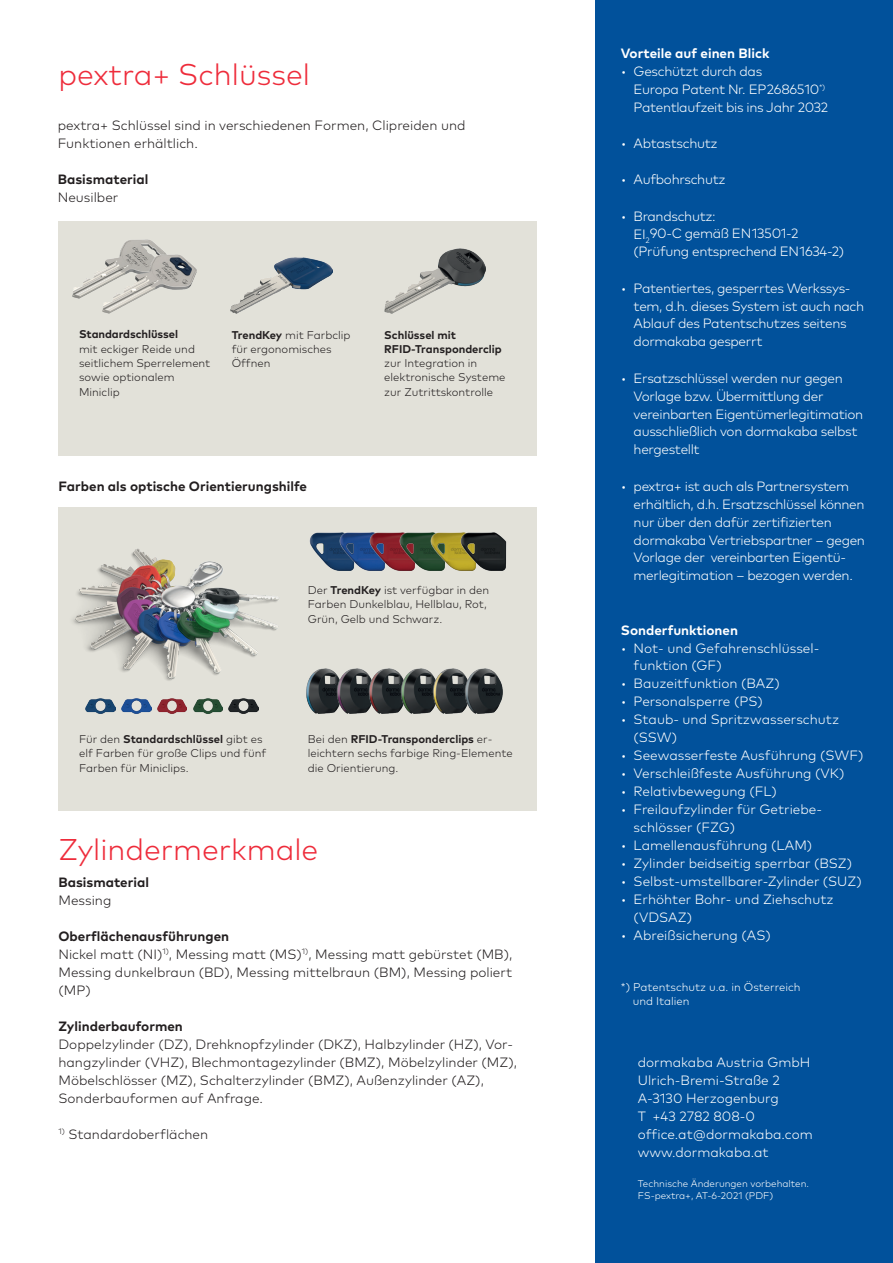
<style>
.page{position:relative;width:893px;height:1263px;background:#fff}
.page>*{position:absolute;margin:0;border:0;box-sizing:border-box;transform-origin:0 0}
.t1{font:300 30px "Mark Pro";color:#ee2c3b}
.t2{font:300 13.5px/18px "Mark Pro";letter-spacing:-.025em;color:#fff}
.t3{font:300 13.5px/18px "Mark Pro";color:#fff}
.t4{font:300 13.5px/18px "Mark Pro";color:#231f20}
.t5{font:700 13.5px "Mark Pro";color:#231f20}
.t6{font:700 13.5px "Mark Pro";color:#fff}
.t7{font:300 11.25px/14.2px "Mark Pro";color:#231f20}
.t8{font:700 11.25px/14.2px "Mark Pro";color:#231f20}
.t9{font:300 11.25px/14.2px "Mark Pro";color:#fff}
.t10{font:300 9.75px/12px "Mark Pro";color:#fff}
.s1{font-weight:700}
</style>
<div class="page">
<div style="left:595px;top:0;width:298px;height:1263px;background:#01519b"></div>
<div style="left:58px;top:221px;width:479px;height:234px;background:#e2e1d9"></div>
<div style="left:58px;top:507px;width:479px;height:303px;background:#e2e1d9"></div>
<img style="left:230px;top:257px;width:103px;height:57px">
<img style="left:385px;top:249px;width:100px;height:65px">
<img style="left:86px;top:699px;width:30px;height:14px">
<img style="left:157px;top:699px;width:30px;height:14px">
<img style="left:193px;top:699px;width:30px;height:14px">
<img style="left:122px;top:699px;width:29px;height:14px">
<img style="left:229px;top:699px;width:29px;height:14px">
<img style="left:309px;top:532px;width:25px;height:38px">
<img style="left:334px;top:532px;width:31px;height:38px">
<img style="left:365px;top:532px;width:30px;height:38px">
<img style="left:395px;top:532px;width:30px;height:38px">
<img style="left:425px;top:532px;width:31px;height:38px">
<img style="left:456px;top:532px;width:51px;height:38px">
<img style="left:306px;top:669px;width:28px;height:44px">
<img style="left:334px;top:669px;width:32px;height:44px">
<img style="left:366px;top:669px;width:32px;height:44px">
<img style="left:398px;top:669px;width:32px;height:44px">
<img style="left:430px;top:669px;width:32px;height:44px">
<img style="left:462px;top:669px;width:41px;height:44px">
<img style="left:72px;top:239px;width:94px;height:59px">
<img style="left:103px;top:254px;width:94px;height:60px">
<img style="left:73px;top:548px;width:206px;height:133px">
<h1 class="t1" style="left:58px;top:52px;width:253px">pextra+ Schlüssel</h1>
<p class="t4" style="left:58px;top:116px;width:409px">pextra+ Schlüssel sind in verschiedenen Formen, Clipreiden und<br>Funktionen erhältlich.</p>
<p class="t5" style="left:58px;top:169px;width:92px">Basismaterial</p>
<p class="t4" style="left:58px;top:188px;width:62px">Neusilber</p>
<p class="t8" style="left:79px;top:326px;width:100px">Standardschlüssel</p>
<p class="t7" style="left:79px;top:341px;width:133px">mit eckiger Reide und seitlichem Sperrelement sowie optionalem<br>Miniclip</p>
<p class="t7" style="left:232px;top:326px;width:120px"><span class="s1">TrendKey</span> mit Farbclip für ergonomisches<br>Öffnen</p>
<p class="t8" style="left:384px;top:326px;width:119px">Schlüssel mit<br>RFID-Transponderclip</p>
<p class="t7" style="left:384px;top:355px;width:123px">zur Integration in elektronische Systeme zur Zutrittskontrolle</p>
<p class="t5" style="left:58px;top:475px;width:250px">Farben als optische Orientierungshilfe</p>
<p class="t7" style="left:308px;top:582px;width:183px">Der <span class="s1">TrendKey</span> ist verfügbar in den<br>Farben Dunkelblau, Hellblau, Rot,<br>Grün, Gelb und Schwarz.</p>
<p class="t7" style="left:79px;top:731px;width:189px">Für den <span class="s1">Standardschlüssel</span> gibt es elf Farben für große Clips und fünf<br>Farben für Miniclips.</p>
<p class="t7" style="left:308px;top:731px;width:206px">Bei den <span class="s1">RFID-Transponderclips</span> er&shy;leichtern sechs farbige Ring-Elemente die Orientierung.</p>
<h1 class="t1" style="left:58px;top:826px;width:261px">Zylindermerkmale</h1>
<p class="t5" style="left:58px;top:871px;width:92px">Basismaterial</p>
<p class="t4" style="left:58px;top:890px;width:54px">Messing</p>
<p class="t4" style="left:58px;top:926px;width:455px"><span class="s1">Oberflächenausführungen<br></span>Nickel matt (NI)<sup>1)</sup>, Messing matt (MS)<sup>1)</sup>, Messing matt gebürstet (MB), Messing dunkelbraun (BD), Messing mittelbraun (BM), Messing poliert (MP)</p>
<p class="t5" style="left:58px;top:1015px;width:126px">Zylinderbauformen</p>
<p class="t4" style="left:58px;top:1034px;width:460px">Doppelzylinder (DZ), Drehknopfzylinder (DKZ), Halbzylinder (HZ), Vor&shy;hangzylinder (VHZ), Blechmontagezylinder (BMZ), Möbelzylinder (MZ), Möbelschlösser (MZ), Schalterzylinder (BMZ), Außenzylinder (AZ), Sonderbauformen auf Anfrage.</p>
<p class="t4" style="left:58px;top:1124px;width:151px"><sup>1)</sup> Standardoberflächen</p>
<p class="t6" style="left:621px;top:43px;width:150px">Vorteile auf einen Blick</p>
<p class="t2" style="left:634px;top:62px;width:196px;text-indent:-13px">• Geschützt durch das<br>Europa Patent Nr. EP 2686510<sup>*)<br></sup>Patentlaufzeit bis ins Jahr 2032</p>
<p class="t2" style="left:621px;top:134px;width:98px">• Abtastschutz</p>
<p class="t2" style="left:621px;top:170px;width:106px">• Aufbohrschutz</p>
<p class="t2" style="left:634px;top:206px;width:212px;text-indent:-13px">• Brandschutz:<br>EI<sub>2</sub>90-C gemäß EN 13501-2 (Prüfung entsprechend EN 1634-2)</p>
<p class="t2" style="left:634px;top:278px;width:232px;text-indent:-13px">• Patentiertes, gesperrtes Werkssys&shy;tem, d.h. dieses System ist auch nach<br>Ablauf des Patentschutzes seitens dormakaba gesperrt</p>
<p class="t2" style="left:634px;top:368px;width:231px;text-indent:-13px">• Ersatzschlüssel werden nur gegen<br>Vorlage bzw. Übermittlung der vereinbarten Eigentümerlegitimation ausschließlich von dormakaba selbst hergestellt</p>
<p class="t2" style="left:634px;top:476px;width:233px;text-indent:-13px">• pextra+ ist auch als Partnersystem erhältlich, d.h. Ersatzschlüssel können nur über den dafür zertifizierten dormakaba Vertriebspartner – gegen Vorlage der vereinbarten Eigentü&shy;merlegitimation – bezogen werden.</p>
<p class="t6" style="left:621px;top:619px;width:119px">Sonderfunktionen</p>
<p class="t3" style="left:634px;top:638px;width:187px;text-indent:-13px">• Not- und Gefahrenschlüssel&shy;funktion (GF)</p>
<p class="t3" style="left:621px;top:674px;width:160px">• Bauzeitfunktion (BAZ)</p>
<p class="t3" style="left:621px;top:692px;width:143px">• Personalsperre (PS)</p>
<p class="t3" style="left:634px;top:710px;width:207px;text-indent:-13px">• Staub- und Spritzwasserschutz (SSW)</p>
<p class="t3" style="left:621px;top:746px;width:244px">• Seewasserfeste Ausführung (SWF)</p>
<p class="t3" style="left:621px;top:764px;width:225px">• Verschleißfeste Ausführung (VK)</p>
<p class="t3" style="left:621px;top:782px;width:158px">• Relativbewegung (FL)</p>
<p class="t3" style="left:634px;top:800px;width:190px;text-indent:-13px">• Freilaufzylinder für Getriebe&shy;schlösser (FZG)</p>
<p class="t3" style="left:621px;top:836px;width:193px">• Lamellenausführung (LAM)</p>
<p class="t3" style="left:621px;top:854px;width:233px">• Zylinder beidseitig sperrbar (BSZ)</p>
<p class="t3" style="left:621px;top:872px;width:242px">• Selbst-umstellbarer-Zylinder (SUZ)</p>
<p class="t3" style="left:634px;top:890px;width:202px;text-indent:-13px">• Erhöhter Bohr- und Ziehschutz (VDSAZ)</p>
<p class="t3" style="left:621px;top:926px;width:151px">• Abreißsicherung (AS)</p>
<p class="t9" style="left:633px;top:979px;width:169px;text-indent:-12px">*) Patentschutz u.a. in Österreich und Italien</p>
<p class="t3" style="left:638px;top:1052px;width:176px">dormakaba Austria GmbH<br>Ulrich-Bremi-Straße 2<br>A-3130 Herzogenburg<br>T +43 2782 808-0 office.at@dormakaba.com www.dormakaba.at</p>
<p class="t10" style="left:638px;top:1176px;width:173px">Technische Änderungen vorbehalten.<br>FS-pextra+, AT-6-2021 (PDF)</p>
</div>
